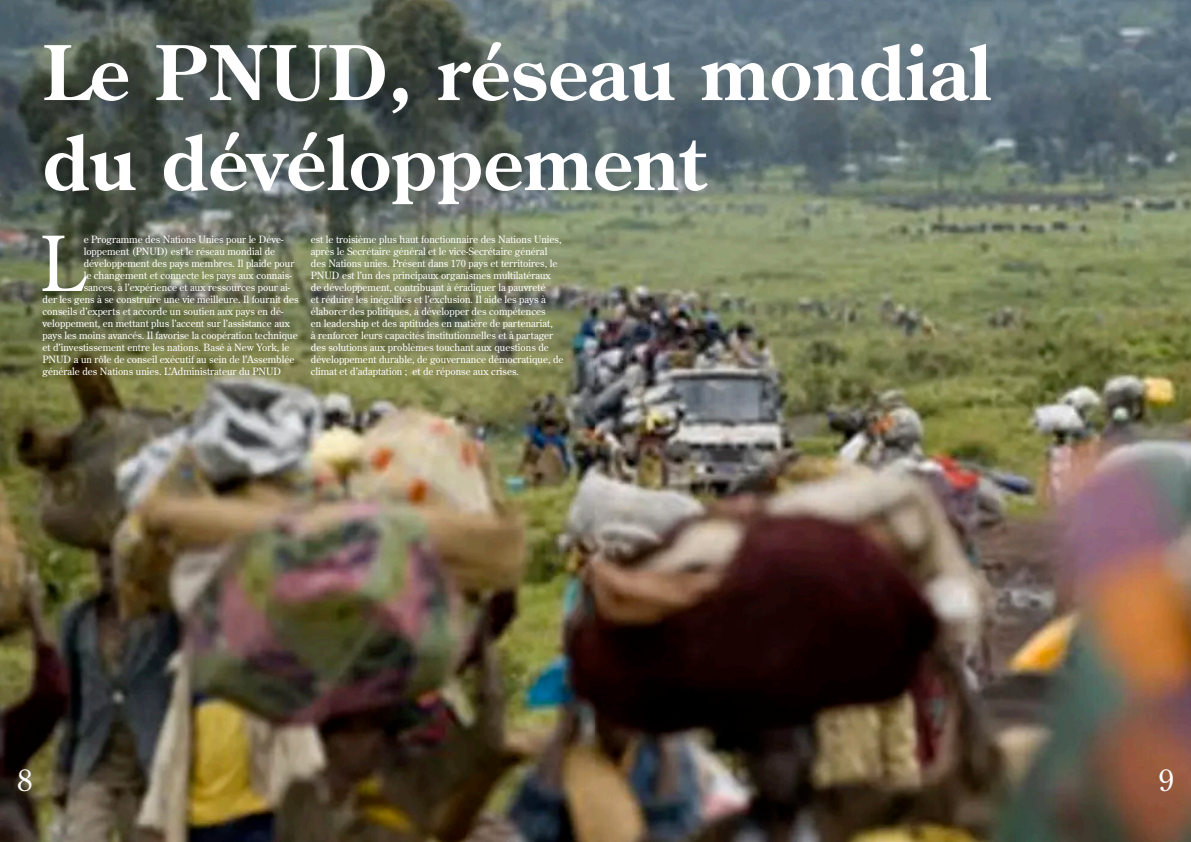
<style>
.page{position:relative;width:1191px;height:842px;background:#fff}
.page>*{position:absolute;margin:0;border:0;box-sizing:border-box;transform-origin:0 0}
.t1{font:75.6px "Century Old Style Std";color:#fff}
.t2{font:700 75px/90px "Century Old Style Std";color:#fff}
.t3{font:30px "Century Old Style Std";color:#fff}
.t4{font:10px/12px "Century Old Style Std";color:#fff}
</style>
<div class="page">
<img style="left:0;top:0;width:1191px;height:842px">
<h2 class="t2" style="left:43px;top:26px;width:950px">Le PNUD, réseau mondial du dévéloppement</h2>
<h1 class="t1" style="left:40px;top:215px;width:45px">L</h1>
<p class="t4" style="left:84px;top:233px;width:201px">e Programme des Nations Unies pour le Déve-</p>
<p class="t4" style="left:84px;top:245px;width:193px">loppement (PNUD) est le réseau mondial de</p>
<p class="t4" style="left:84px;top:257px;width:212px">développement des pays membres. Il plaide pour</p>
<p class="t4" style="left:84px;top:269px;width:209px">le changement et connecte les pays aux connais-</p>
<p class="t4" style="left:84px;top:281px;width:208px">sances, à l’expérience et aux ressources pour ai-</p>
<p class="t4" style="left:43px;top:293px;width:257px">der les gens à se construire une vie meilleure. Il fournit des</p>
<p class="t4" style="left:43px;top:305px;width:242px">conseils d’experts et accorde un soutien aux pays en dé-</p>
<p class="t4" style="left:43px;top:317px;width:249px">veloppement, en mettant plus l’accent sur l’assistance aux</p>
<p class="t4" style="left:43px;top:329px;width:257px">pays les moins avancés. Il favorise la coopération technique</p>
<p class="t4" style="left:43px;top:341px;width:248px">et d’investissement entre les nations. Basé à New York, le</p>
<p class="t4" style="left:43px;top:353px;width:253px">PNUD a un rôle de conseil exécutif au sein de l’Assemblée</p>
<p class="t4" style="left:43px;top:365px;width:240px">générale des Nations unies. L’Administrateur du PNUD</p>
<p class="t4" style="left:311px;top:233px;width:254px">est le troisième plus haut fonctionnaire des Nations Unies, après le Secrétaire général et le vice-Secrétaire général des Nations unies. Présent dans 170 pays et territoires, le PNUD est l’un des principaux organismes multilatéraux de développement, contribuant à éradiquer la pauvreté<br>et réduire les inégalités et l’exclusion. Il aide les pays à élaborer des politiques, à développer des compétences<br>en leadership et des aptitudes en matière de partenariat,<br>à renforcer leurs capacités institutionnelles et à partager des solutions aux problèmes touchant aux questions de développement durable, de gouvernance démocratique, de climat et d’adaptation ; et de réponse aux crises.</p>
<h3 class="t3" style="left:17px;top:760px;width:16px">8</h3>
<h3 class="t3" style="left:1158px;top:760px;width:16px">9</h3>
</div>
